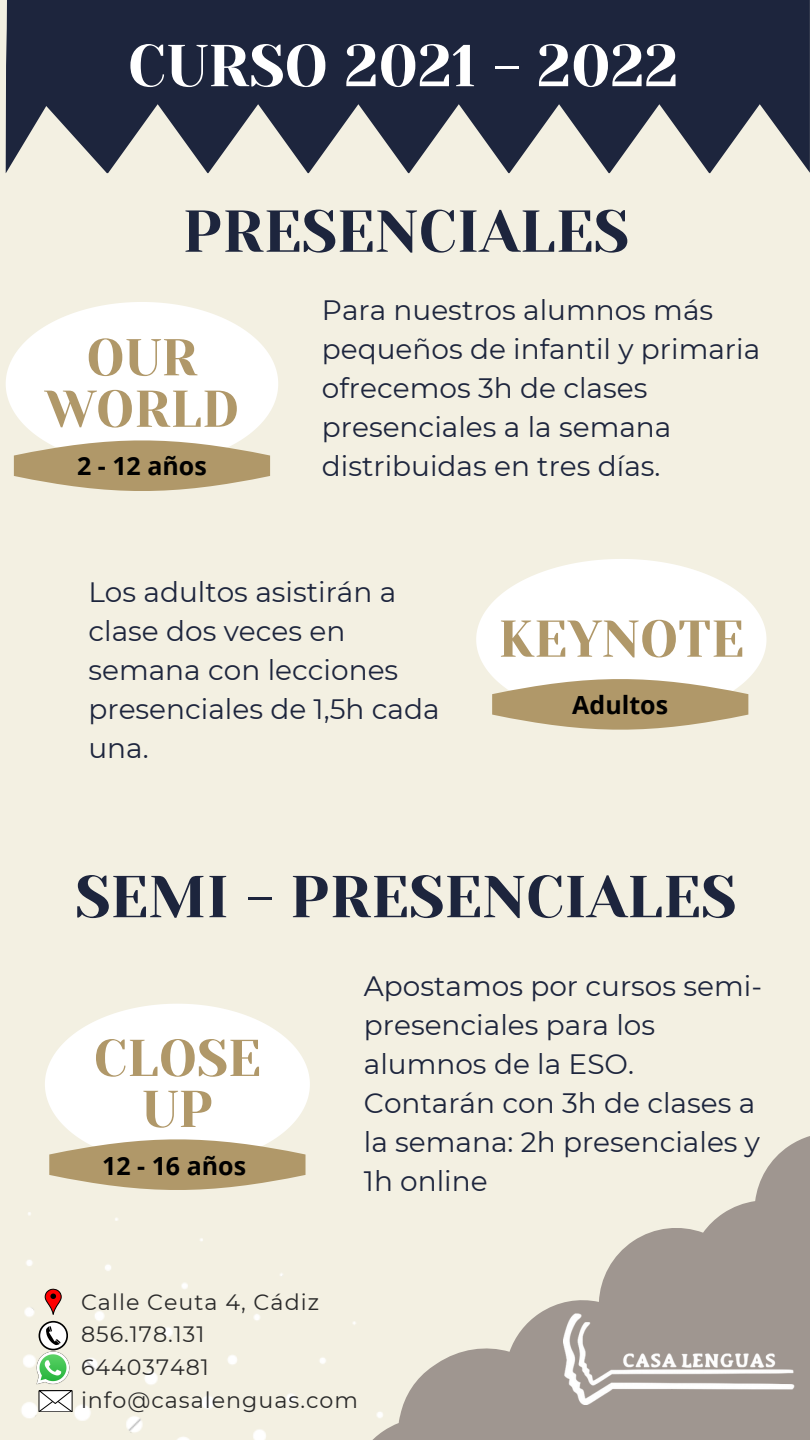
<style>
.page{position:relative;width:810px;height:1440px;background:#f3f0e2}
.page>*{position:absolute;margin:0;border:0;box-sizing:border-box;transform-origin:0 0}
.t1{font:59px "Yeseva One";color:#1d253d}
.t2{font:59px "Yeseva One";color:#fff}
.t3{font:51.7px/51px "Yeseva One";color:#b09869;text-align:center}
.t4{font:28px/39px "Montserrat";color:#1d253d}
.t5{font:700 25px "Open Sans";color:#000}
.t6{font:22.2px "Montserrat";letter-spacing:.045em;color:#2a2a2a}
</style>
<div class="page">
<img style="left:21px;top:1212px;width:275px;height:228px">
<svg style="left:476px;top:559px;width:290px;height:156px;fill:#fff"></svg>
<svg style="left:6px;top:302px;width:272px;height:189px"></svg>
<svg style="left:492px;top:674px;width:256px;height:56px;background:#c5b390"></svg>
<svg style="left:45px;top:1004px;width:265px;height:186px"></svg>
<svg style="left:304px;top:1109px;width:506px;height:331px"></svg>
<img style="left:564px;top:1313px;width:230px;height:92px">
<svg style="left:39px;top:1321px;width:29px;height:29px"></svg>
<div style="left:40px;top:1323px;width:26px;height:26px;background:#fff;border-radius:50%"></div>
<svg style="left:46px;top:1326px;width:6px;height:9px"></svg>
<img style="left:21px;top:1335px;width:65px;height:66px">
<svg style="left:45px;top:1289px;width:16px;height:26px"></svg>
<svg style="left:39px;top:1390px;width:33px;height:22px"></svg>
<svg style="left:6px;top:0;width:804px;height:173px;fill:#1d253d"></svg>
<p class="t2" style="left:128px;top:32px;width:552px">CURSO 2021 - 2022</p>
<p class="t1" style="left:183px;top:198px;width:448px">PRESENCIALES</p>
<p class="t3" style="left:45px;top:332px;width:195px;line-height:51.5px">OUR<br>WORLD</p>
<p class="t5" style="left:77px;top:449px;width:131px">2 - 12 años</p>
<p class="t4" style="left:322px;top:290px;width:440px">Para nuestros alumnos más pequeños de infantil y primaria ofrecemos 3h de clases presenciales a la semana distribuidas en tres días.</p>
<p class="t4" style="left:88px;top:572px;width:353px">Los adultos asistirán a clase dos veces en semana con lecciones presenciales de 1,5h cada una.</p>
<p class="t3" style="left:498px;top:614px;width:248px">KEYNOTE</p>
<p class="t5" style="left:572px;top:687px;width:97px">Adultos</p>
<p class="t1" style="left:75px;top:863px;width:663px">SEMI - PRESENCIALES</p>
<p class="t3" style="left:94px;top:1033px;width:169px">CLOSE<br>UP</p>
<p class="t5" style="left:102px;top:1148px;width:146px">12 - 16 años</p>
<p class="t4" style="left:364px;top:967px;width:400px">Apostamos por cursos semi&shy;presenciales para los alumnos de la ESO.<br>Contarán con 3h de clases a la semana: 2h presenciales y<br>1h online</p>
<p class="t6" style="left:81px;top:1288px;width:240px">Calle Ceuta 4, Cádiz</p>
<p class="t6" style="left:81px;top:1321px;width:125px">856.178.131</p>
<p class="t6" style="left:81px;top:1354px;width:130px">644037481</p>
<p class="t6" style="left:81px;top:1387px;width:279px">info@casalenguas.com</p>
</div>
